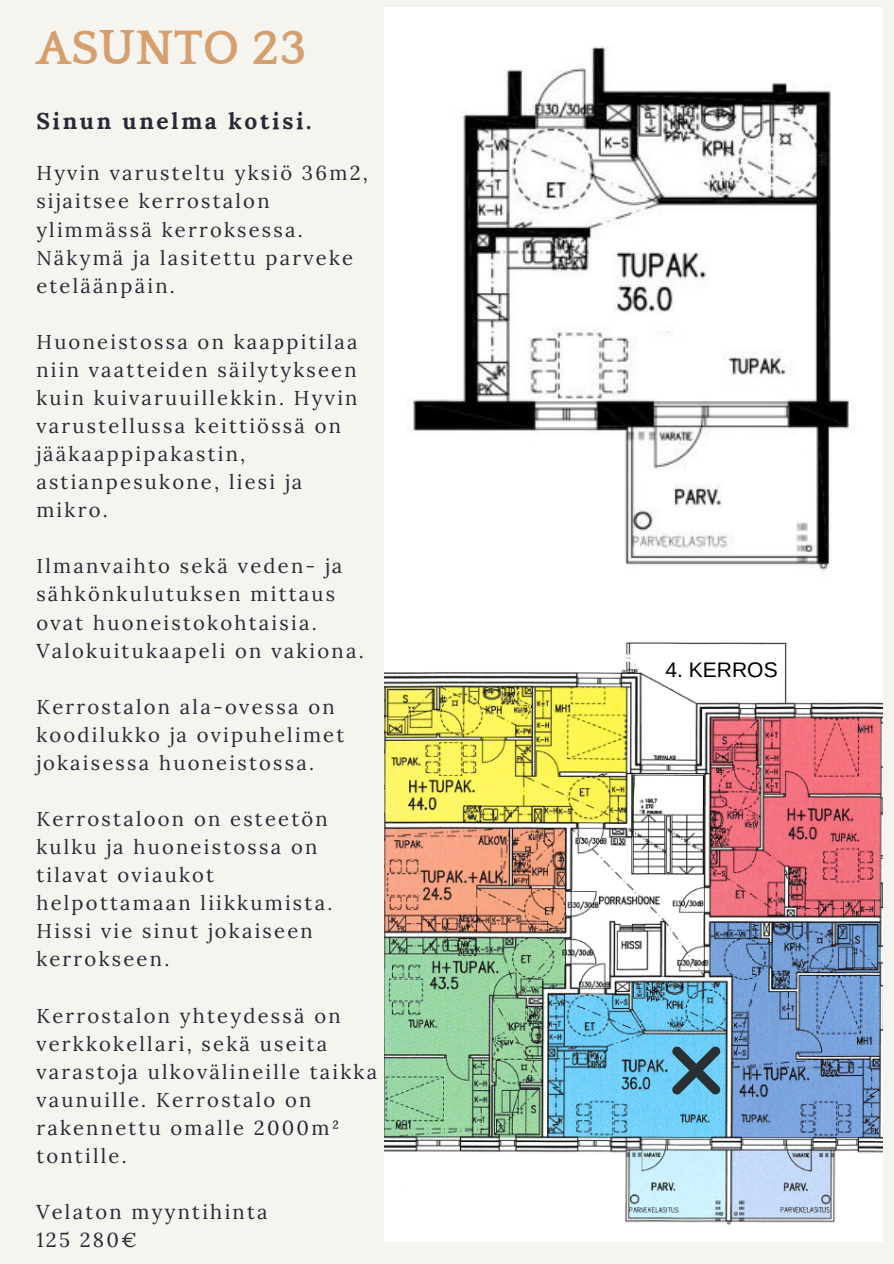
<style>
.page{position:relative;width:894px;height:1264px;background:#fff}
.page>*{position:absolute;margin:0;border:0;box-sizing:border-box;transform-origin:0 0}
.t1{font:700 49.5px "Quattrocento";color:#d59f6f}
.t2{font:700 22.65px "Lora";letter-spacing:.12em;color:#282936}
.t3{font:21px "Arimo";color:#000}
.t4{font:20.1px/28px "Lora";letter-spacing:.11em;color:#282936}
</style>
<div class="page">
<div style="left:0;top:0;width:893px;height:1263px;background:#f5f4ef"></div>
<img style="left:384px;top:8px;width:498px;height:1233px">
<svg style="left:671px;top:1046px;width:49px;height:48px;background:#4e859d"></svg>
<h1 class="t1" style="left:36px;top:22px;width:271px">ASUNTO 23</h1>
<p class="t2" style="left:36px;top:106px;width:277px">Sinun unelma kotisi.</p>
<p class="t4" style="left:36px;top:159px;width:333px">Hyvin varusteltu yksiö 36m2, sijaitsee kerrostalon ylimmässä kerroksessa.<br>Näkymä ja lasitettu parveke eteläänpäin.</p>
<p class="t4" style="left:36px;top:327px;width:323px">Huoneistossa on kaappitilaa niin vaatteiden säilytykseen kuin kuivaruuillekkin. Hyvin varustellussa keittiössä on jääkaappipakastin, astianpesukone, liesi ja mikro.</p>
<p class="t4" style="left:36px;top:552px;width:329px">Ilmanvaihto sekä veden- ja sähkönkulutuksen mittaus ovat huoneistokohtaisia.<br>Valokuitukaapeli on vakiona.</p>
<p class="t4" style="left:36px;top:692px;width:309px">Kerrostalon ala-ovessa on koodilukko ja ovipuhelimet jokaisessa huoneistossa.</p>
<p class="t4" style="left:36px;top:804px;width:297px">Kerrostaloon on esteetön kulku ja huoneistossa on tilavat oviaukot helpottamaan liikkumista.<br>Hissi vie sinut jokaiseen kerrokseen.</p>
<p class="t4" style="left:36px;top:1001px;width:342px">Kerrostalon yhteydessä on verkkokellari, sekä useita varastoja ulkovälineille taikka vaunuille. Kerrostalo on rakennettu omalle 2000m² tontille.</p>
<p class="t4" style="left:36px;top:1197px;width:233px">Velaton myyntihinta<br>125 280€</p>
<p class="t3" style="left:665px;top:657px;width:114px">4. KERROS</p>
</div>
